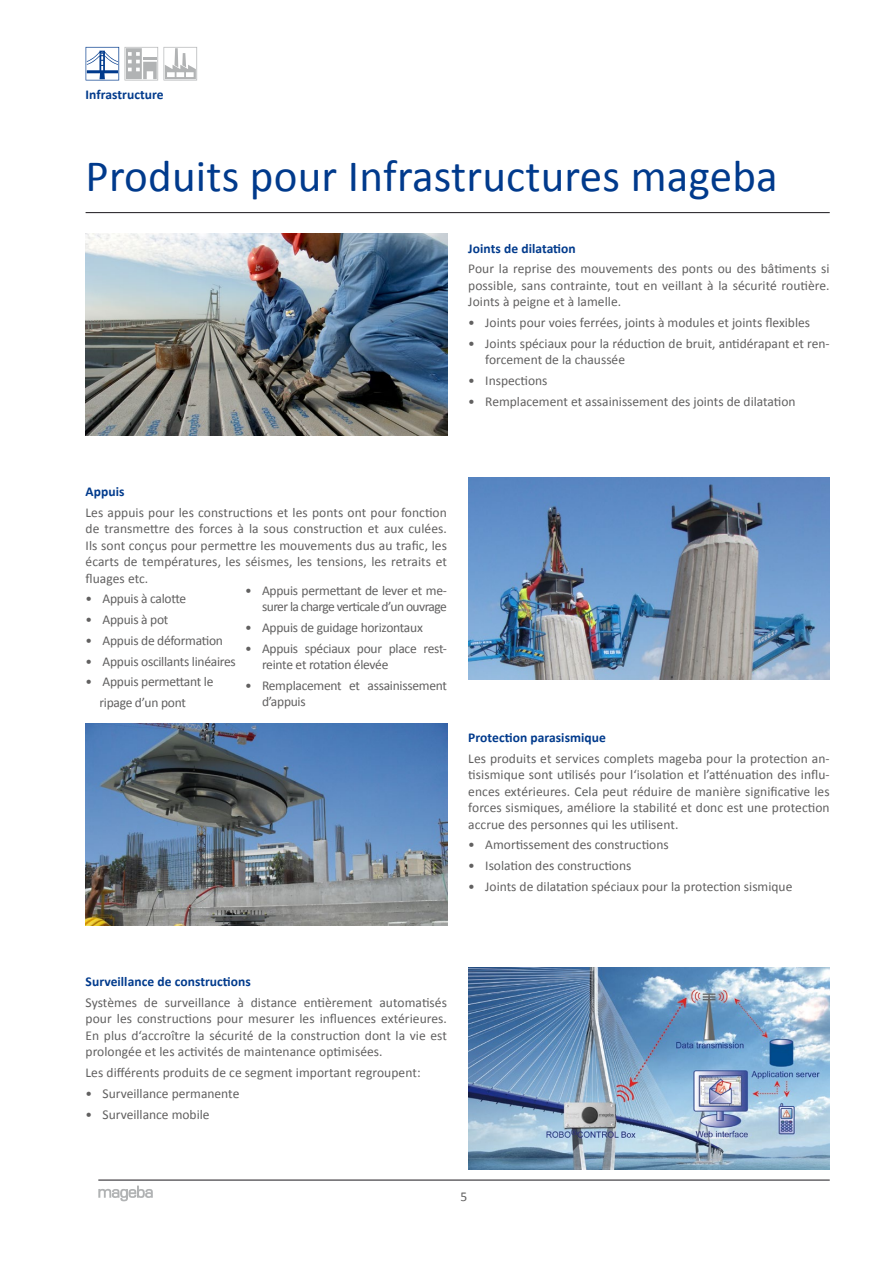
<style>
.page{position:relative;width:893px;height:1263px;background:#fff}
.page>*{position:absolute;margin:0;border:0;box-sizing:border-box;transform-origin:0 0}
.t1{font:45px "Calibri";letter-spacing:.005em;color:#003a8c}
.t2{font:13.5px/16.5px "Calibri";color:#616060;text-align:justify}
.t3{font:13.5px/16.5px "Calibri";letter-spacing:-.02em;color:#616060}
.t4{font:700 13.5px "Calibri";letter-spacing:.005em;color:#003a8c}
.t5{font:13.5px/16.5px "Calibri";letter-spacing:-.04em;color:#616060;text-align:right}
</style>
<div class="page">
<img style="left:468px;top:477px;width:362px;height:202px">
<img style="left:86px;top:234px;width:361px;height:202px">
<img style="left:86px;top:723px;width:361px;height:202px">
<img style="left:468px;top:967px;width:362px;height:202px">
<hr style="left:98px;top:1180px;width:732px;height:1px;background:#1a171c">
<svg style="left:98px;top:1185px;width:55px;height:16px"></svg>
<hr style="left:86px;top:212px;width:744px;height:1px;background:#1a171c">
<svg style="left:125px;top:47px;width:33px;height:34px"></svg>
<svg style="left:86px;top:47px;width:33px;height:34px"></svg>
<svg style="left:164px;top:47px;width:33px;height:34px"></svg>
<p class="t4" style="left:86px;top:85px;width:80px">Infrastructure</p>
<h1 class="t1" style="left:86px;top:145px;width:694px">Produits pour Infrastructures mageba</h1>
<p class="t4" style="left:468px;top:238px;width:109px">Joints de dilatation</p>
<p class="t2" style="left:468px;top:260px;width:363px">Pour la reprise des mouvements des ponts ou des bâtiments si possible, sans contrainte, tout en veillant à la sécurité routière.<br>Joints à peigne et à lamelle.</p>
<p class="t2" style="left:468px;top:314px;width:343px">• Joints pour voies ferrées, joints à modules et joints flexibles</p>
<p class="t2" style="left:485px;top:335px;width:346px;text-indent:-17px">• Joints spéciaux pour la réduction de bruit, antidérapant et ren&shy;forcement de la chaussée</p>
<p class="t2" style="left:468px;top:372px;width:81px">• Inspections</p>
<p class="t2" style="left:468px;top:393px;width:329px">• Remplacement et assainissement des joints de dilatation</p>
<p class="t4" style="left:86px;top:482px;width:40px">Appuis</p>
<p class="t2" style="left:86px;top:504px;width:363px">Les appuis pour les constructions et les ponts ont pour fonction de transmettre des forces à la sous construction et aux culées.<br>Ils sont conçus pour permettre les mouvements dus au trafic, les écarts de températures, les séismes, les tensions, les retraits et fluages etc.</p>
<p class="t3" style="left:86px;top:590px;width:102px">• Appuis à calotte</p>
<p class="t3" style="left:86px;top:611px;width:84px">• Appuis à pot</p>
<p class="t3" style="left:86px;top:632px;width:139px">• Appuis de déformation</p>
<p class="t3" style="left:86px;top:653px;width:152px">• Appuis oscillants linéaires</p>
<p class="t3" style="left:99px;top:671px;width:115px;line-height:20.7px;text-indent:-14px">• Appuis permettant le ripage d’un pont</p>
<p class="t5" style="left:245px;top:581px;width:203px">• Appuis permettant de lever et me&shy;surer la charge verticale d’un ouvrage</p>
<p class="t3" style="left:245px;top:619px;width:179px">• Appuis de guidage horizontaux</p>
<p class="t3" style="left:262px;top:639px;width:186px;text-indent:-17px">• Appuis spéciaux pour place rest&shy;reinte et rotation élevée</p>
<p class="t3" style="left:262px;top:677px;width:186px;text-indent:-17px">• Remplacement et assainissement d’appuis</p>
<p class="t4" style="left:468px;top:728px;width:139px">Protection parasismique</p>
<p class="t2" style="left:468px;top:749px;width:363px">Les produits et services complets mageba pour la protection an&shy;tisismique sont utilisés pour l‘isolation et l’atténuation des influ&shy;ences extérieures. Cela peut réduire de manière significative les forces sismiques, améliore la stabilité et donc est une protection accrue des personnes qui les utilisent.</p>
<p class="t2" style="left:468px;top:836px;width:202px">• Amortissement des constructions</p>
<p class="t2" style="left:468px;top:857px;width:165px">• Isolation des constructions</p>
<p class="t2" style="left:468px;top:878px;width:326px">• Joints de dilatation spéciaux pour la protection sismique</p>
<p class="t4" style="left:86px;top:972px;width:167px">Surveillance de constructions</p>
<p class="t2" style="left:86px;top:994px;width:363px">Systèmes de surveillance à distance entièrement automatisés pour les constructions pour mesurer les influences extérieures.<br>En plus d‘accroître la sécurité de la construction dont la vie est prolongée et les activités de maintenance optimisées.</p>
<p class="t2" style="left:86px;top:1064px;width:336px">Les différents produits de ce segment important regroupent:</p>
<p class="t2" style="left:86px;top:1085px;width:155px">• Surveillance permanente</p>
<p class="t2" style="left:86px;top:1105px;width:126px">• Surveillance mobile</p>
<p class="t2" style="left:461px;top:1188px;width:8px">5</p>
</div>
